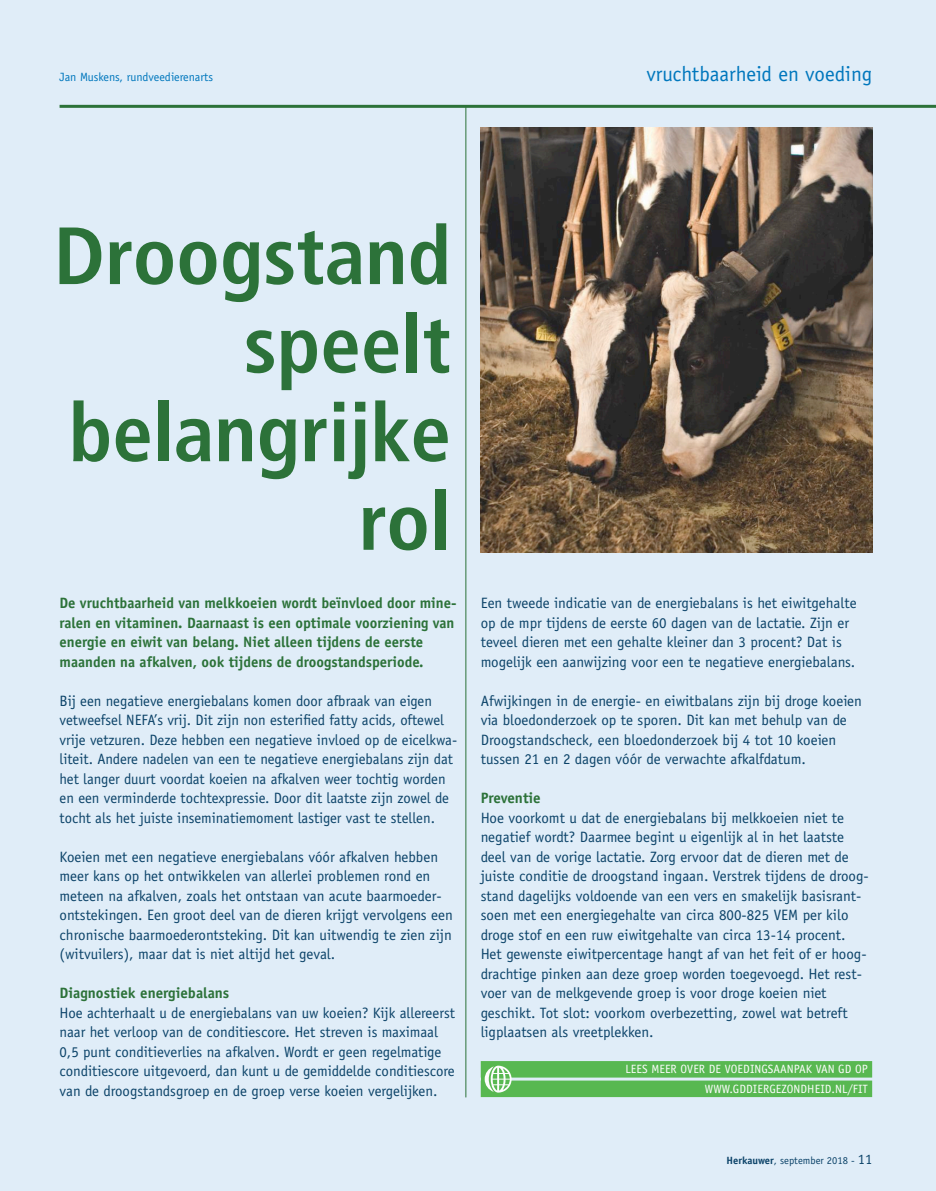
<style>
.page{position:relative;width:936px;height:1191px;background:#fff}
.page>*{position:absolute;margin:0;border:0;box-sizing:border-box;transform-origin:0 0}
.t1{font:700 condensed 81px/88.5px "Frutiger LT Std";color:#2c7239;text-align:right}
.t2{font:21px "Officina Sans Std";color:#0077bd}
.t3{font:15px/19.5px "Officina Sans Std";color:#0c4369}
.t4{font:700 15px/19.5px "Officina Sans Std";color:#2c7239}
.t5{font:12px/19.5px "Officina Sans Std";letter-spacing:.005em;color:#fdfdfd;text-align:right}
.t6{font:12px "Officina Sans Std";color:#0077bd}
.t7{font:10.5px "Officina Sans Std";color:#0c4369}
.s1{font-weight:700;color:#2c7239}
.s2{font-weight:700}
.s3{font-size:14.25px}
</style>
<div class="page">
<div style="left:0;top:0;width:935px;height:1191px;background:#e0edf8"></div>
<hr style="left:60px;top:105px;width:875px;height:3px;background:#2c7239">
<img style="left:480px;top:128px;width:392px;height:425px">
<hr style="left:465px;top:106px;width:1px;height:991px;background:#2c7239">
<div style="left:480px;top:1061px;width:392px;height:16px;background:#58b851"></div>
<div style="left:480px;top:1080px;width:392px;height:17px;background:#58b851"></div>
<div style="left:480px;top:1063px;width:30px;height:29px;background:#58b851"></div>
<svg style="left:484px;top:1065px;width:27px;height:27px"></svg>
<p class="t6" style="left:60px;top:70px;width:155px">Jan Muskens, rundveedierenarts</p>
<p class="t2" style="left:646px;top:62px;width:227px">vruchtbaarheid en voeding</p>
<p class="t1" style="left:54px;top:212px;width:398px">Droogstand speelt belangrijke rol</p>
<p class="t4" style="left:60px;top:593px;width:398px">De vruchtbaarheid van melkkoeien wordt beïnvloed door mine&shy;ralen en vitaminen. Daarnaast is een optimale voorziening van energie en eiwit van belang. Niet alleen tijdens de eerste maanden na afkalven, ook tijdens de droogstandsperiode.</p>
<p class="t3" style="left:60px;top:691px;width:399px">Bij een negatieve energiebalans komen door afbraak van eigen vetweefsel NEFA’s vrij. Dit zijn non esterified fatty acids, oftewel vrije vetzuren. Deze hebben een negatieve invloed op de eicelkwa&shy;liteit. Andere nadelen van een te negatieve energiebalans zijn dat het langer duurt voordat koeien na afkalven weer tochtig worden en een verminderde tochtexpressie. Door dit laatste zijn zowel de tocht als het juiste inseminatiemoment lastiger vast te stellen.</p>
<p class="t3" style="left:60px;top:847px;width:395px">Koeien met een negatieve energiebalans vóór afkalven hebben meer kans op het ontwikkelen van allerlei problemen rond en meteen na afkalven, zoals het ontstaan van acute baarmoeder&shy;ontstekingen. Een groot deel van de dieren krijgt vervolgens een chronische baarmoederontsteking. Dit kan uitwendig te zien zijn (witvuilers), maar dat is niet altijd het geval.</p>
<p class="t3" style="left:60px;top:983px;width:397px"><span class="s1">Diagnostiek energiebalans<br></span>Hoe achterhaalt u de energiebalans van uw koeien? Kijk allereerst naar het verloop van de conditiescore. Het streven is maximaal 0,5 punt conditieverlies na afkalven. Wordt er geen regelmatige conditiescore uitgevoerd, dan kunt u de gemiddelde conditiescore van de droogstandsgroep en de groep verse koeien vergelijken.</p>
<p class="t3" style="left:480px;top:593px;width:377px">Een tweede indicatie van de energiebalans is het eiwitgehalte op de mpr tijdens de eerste 60 dagen van de lactatie. Zijn er teveel dieren met een gehalte kleiner dan 3 procent? Dat is mogelijk een aanwijzing voor een te negatieve energiebalans.</p>
<p class="t3" style="left:480px;top:691px;width:382px">Afwijkingen in de energie- en eiwitbalans zijn bij droge koeien via bloedonderzoek op te sporen. Dit kan met behulp van de Droogstandscheck, een bloedonderzoek bij 4 tot 10 koeien tussen 21 en 2 dagen vóór de verwachte afkalfdatum.</p>
<p class="t3" style="left:480px;top:788px;width:389px"><span class="s1">Preventie<br></span>Hoe voorkomt u dat de energiebalans bij melkkoeien niet te negatief wordt? Daarmee begint u eigenlijk al in het laatste deel van de vorige lactatie. Zorg ervoor dat de dieren met de juiste conditie de droogstand ingaan. Verstrek tijdens de droog&shy;stand dagelijks voldoende van een vers en smakelijk basisrant&shy;soen met een energiegehalte van circa 800-825 VEM per kilo droge stof en een ruw eiwitgehalte van circa 13-14 procent.<br>Het gewenste eiwitpercentage hangt af van het feit of er hoog&shy;drachtige pinken aan deze groep worden toegevoegd. Het rest&shy;voer van de melkgevende groep is voor droge koeien niet geschikt. Tot slot: voorkom overbezetting, zowel wat betreft ligplaatsen als vreetplekken.</p>
<p class="t5" style="left:625px;top:1059px;width:244px">LEES MEER OVER DE VOEDINGSAANPAK VAN GD OP<br>WWW.GDDIERGEZONDHEID.NL/FIT</p>
<p class="t7" style="left:726px;top:1154px;width:147px"><span class="s2">Herkauwer</span>, september 2018 - <span class="s3">11</span></p>
</div>
